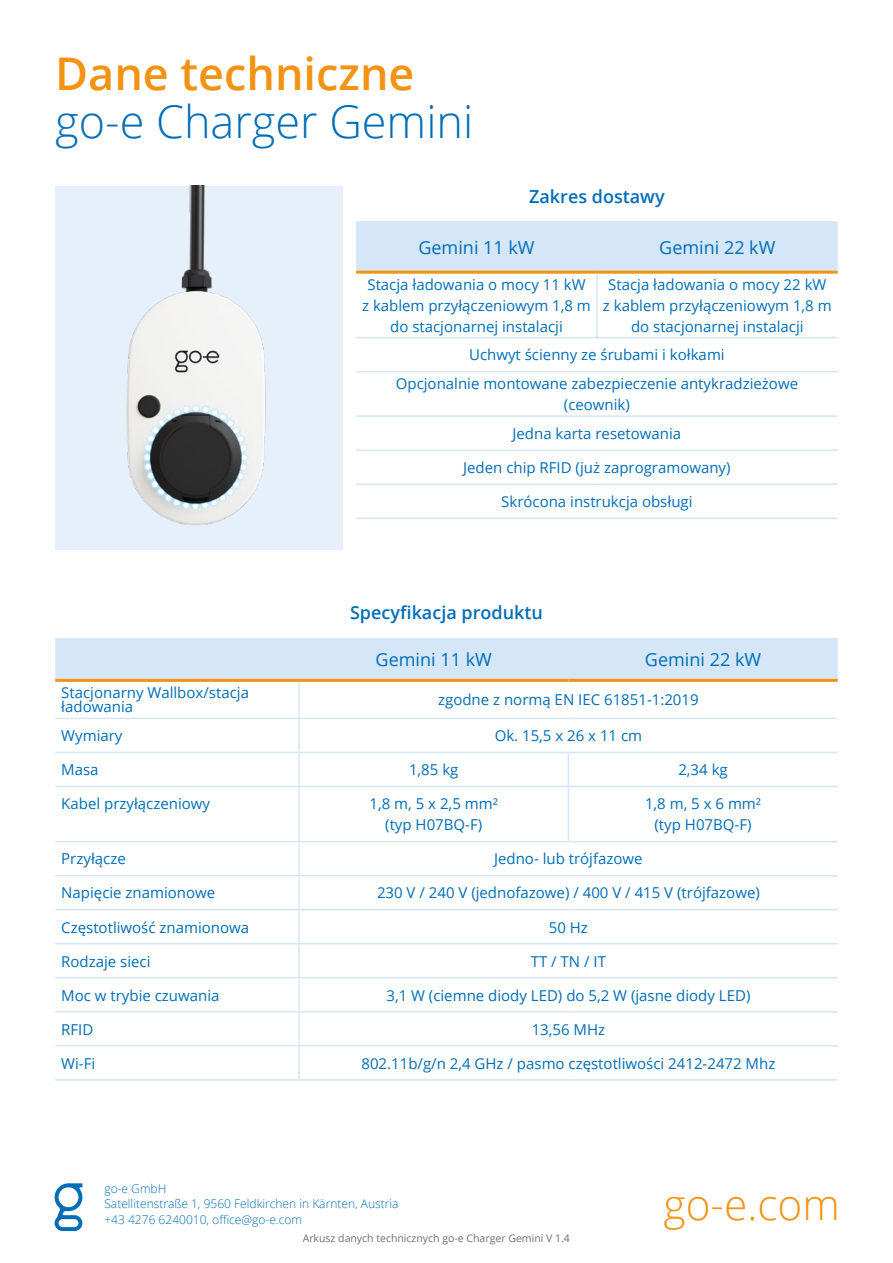
<style>
.page{position:relative;width:893px;height:1263px;background:#fff}
.page>*{position:absolute;margin:0;border:0;box-sizing:border-box;transform-origin:0 0}
.t1{font:300 45px "Open Sans";color:#006eb7}
.t2{font:600 45px "Open Sans";color:#f39313}
.t3{font:300 42.3px "Open Sans";color:#f39313}
.t4{font:18px "Open Sans";color:#006eb7}
.t5{font:600 18px "Open Sans";color:#006eb7}
.t6{font:15px/21px "Open Sans";color:#006eb7;text-align:center}
.t7{font:300 12px/15.6px "Open Sans";color:#006eb7}
.t8{font:10.5px "Open Sans";color:#706f6f}
</style>
<div class="page">
<svg style="left:55px;top:1183px;width:28px;height:48px"></svg>
<img style="left:55px;top:186px;width:333px;height:364px">
<div style="left:55px;top:638px;width:783px;height:41px;background:#d4e6f7"></div>
<hr style="left:55px;top:718px;width:244px;height:1px;background:#d4e6f7">
<hr style="left:299px;top:718px;width:269px;height:1px;background:#d4e6f7">
<hr style="left:568px;top:718px;width:270px;height:1px;background:#d4e6f7">
<hr style="left:55px;top:752px;width:244px;height:1px;background:#d4e6f7">
<hr style="left:299px;top:752px;width:269px;height:1px;background:#d4e6f7">
<hr style="left:568px;top:752px;width:270px;height:1px;background:#d4e6f7">
<hr style="left:55px;top:786px;width:244px;height:1px;background:#d4e6f7">
<hr style="left:299px;top:786px;width:269px;height:1px;background:#d4e6f7">
<hr style="left:568px;top:786px;width:270px;height:1px;background:#d4e6f7">
<hr style="left:55px;top:841px;width:244px;height:1px;background:#d4e6f7">
<hr style="left:299px;top:841px;width:269px;height:1px;background:#d4e6f7">
<hr style="left:568px;top:841px;width:270px;height:1px;background:#d4e6f7">
<hr style="left:55px;top:875px;width:244px;height:1px;background:#d4e6f7">
<hr style="left:299px;top:875px;width:269px;height:1px;background:#d4e6f7">
<hr style="left:568px;top:875px;width:270px;height:1px;background:#d4e6f7">
<hr style="left:55px;top:909px;width:244px;height:1px;background:#d4e6f7">
<hr style="left:299px;top:909px;width:269px;height:1px;background:#d4e6f7">
<hr style="left:568px;top:909px;width:270px;height:1px;background:#d4e6f7">
<hr style="left:55px;top:943px;width:244px;height:1px;background:#d4e6f7">
<hr style="left:299px;top:943px;width:269px;height:1px;background:#d4e6f7">
<hr style="left:568px;top:943px;width:270px;height:1px;background:#d4e6f7">
<hr style="left:55px;top:977px;width:244px;height:1px;background:#d4e6f7">
<hr style="left:299px;top:977px;width:269px;height:1px;background:#d4e6f7">
<hr style="left:568px;top:977px;width:270px;height:1px;background:#d4e6f7">
<hr style="left:55px;top:1011px;width:244px;height:1px;background:#d4e6f7">
<hr style="left:299px;top:1011px;width:269px;height:1px;background:#d4e6f7">
<hr style="left:568px;top:1011px;width:270px;height:1px;background:#d4e6f7">
<hr style="left:55px;top:1045px;width:244px;height:1px;background:#d4e6f7">
<hr style="left:299px;top:1045px;width:269px;height:1px;background:#d4e6f7">
<hr style="left:568px;top:1045px;width:270px;height:1px;background:#d4e6f7">
<hr style="left:55px;top:679px;width:244px;height:3px;background:#f39313">
<hr style="left:299px;top:679px;width:269px;height:3px;background:#f39313">
<hr style="left:568px;top:679px;width:270px;height:3px;background:#f39313">
<hr style="left:298px;top:682px;width:2px;height:36px;background:#d4e6f7">
<hr style="left:298px;top:719px;width:2px;height:33px;background:#d4e6f7">
<hr style="left:298px;top:753px;width:2px;height:33px;background:#d4e6f7">
<hr style="left:568px;top:753px;width:1px;height:33px;background:#d4e6f7">
<hr style="left:298px;top:787px;width:2px;height:54px;background:#d4e6f7">
<hr style="left:568px;top:787px;width:1px;height:54px;background:#d4e6f7">
<hr style="left:298px;top:842px;width:2px;height:33px;background:#d4e6f7">
<hr style="left:298px;top:876px;width:2px;height:33px;background:#d4e6f7">
<hr style="left:298px;top:910px;width:2px;height:33px;background:#d4e6f7">
<hr style="left:298px;top:944px;width:2px;height:33px;background:#d4e6f7">
<hr style="left:298px;top:978px;width:2px;height:33px;background:#d4e6f7">
<hr style="left:298px;top:1012px;width:2px;height:33px;background:#d4e6f7">
<hr style="left:298px;top:1046px;width:2px;height:33px;background:#d4e6f7">
<hr style="left:55px;top:1079px;width:244px;height:1px;background:#d4e6f7">
<hr style="left:299px;top:1079px;width:269px;height:1px;background:#d4e6f7">
<hr style="left:568px;top:1079px;width:270px;height:1px;background:#d4e6f7">
<div style="left:356px;top:221px;width:482px;height:50px;background:#d4e6f7"></div>
<hr style="left:356px;top:271px;width:241px;height:3px;background:#f39313">
<hr style="left:597px;top:271px;width:241px;height:3px;background:#f39313">
<hr style="left:356px;top:371px;width:241px;height:1px;background:#d4e6f7">
<hr style="left:597px;top:371px;width:241px;height:1px;background:#d4e6f7">
<hr style="left:356px;top:415px;width:241px;height:2px;background:#d4e6f7">
<hr style="left:597px;top:415px;width:241px;height:2px;background:#d4e6f7">
<hr style="left:356px;top:449px;width:241px;height:2px;background:#d4e6f7">
<hr style="left:597px;top:449px;width:241px;height:2px;background:#d4e6f7">
<hr style="left:356px;top:483px;width:241px;height:2px;background:#d4e6f7">
<hr style="left:597px;top:483px;width:241px;height:2px;background:#d4e6f7">
<hr style="left:356px;top:517px;width:241px;height:2px;background:#d4e6f7">
<hr style="left:597px;top:517px;width:241px;height:2px;background:#d4e6f7">
<hr style="left:596px;top:274px;width:2px;height:63px;background:#d4e6f7">
<hr style="left:356px;top:337px;width:241px;height:1px;background:#d4e6f7">
<hr style="left:597px;top:337px;width:241px;height:1px;background:#d4e6f7">
<h1 class="t2" style="left:55px;top:43px;width:361px">Dane techniczne</h1>
<h1 class="t1" style="left:55px;top:91px;width:419px">go-e Charger Gemini</h1>
<p class="t5" style="left:529px;top:184px;width:137px">Zakres dostawy</p>
<p class="t4" style="left:418px;top:235px;width:118px">Gemini 11 kW</p>
<p class="t4" style="left:659px;top:235px;width:118px">Gemini 22 kW</p>
<p class="t6" style="left:362px;top:273px;width:230px">Stacja ładowania o mocy 11 kW z kablem przyłączeniowym 1,8 m do stacjonarnej instalacji</p>
<p class="t6" style="left:603px;top:273px;width:230px">Stacja ładowania o mocy 22 kW z kablem przyłączeniowym 1,8 m do stacjonarnej instalacji</p>
<p class="t6" style="left:396px;top:340px;width:404px;line-height:28.8px">Uchwyt ścienny ze śrubami i kołkami<br>Opcjonalnie montowane zabezpieczenie antykradzieżowe</p>
<p class="t6" style="left:512px;top:390px;width:170px;line-height:28.8px">(ceownik)<br>Jedna karta resetowania</p>
<p class="t6" style="left:463px;top:457px;width:269px">Jeden chip RFID (już zaprogramowany)</p>
<p class="t6" style="left:501px;top:491px;width:193px">Skrócona instrukcja obsługi</p>
<p class="t5" style="left:350px;top:600px;width:194px">Specyfikacja produktu</p>
<p class="t4" style="left:376px;top:647px;width:118px">Gemini 11 kW</p>
<p class="t4" style="left:645px;top:647px;width:118px">Gemini 22 kW</p>
<p class="t6" style="left:61px;top:685px;width:189px;line-height:14.5px;text-align:left">Stacjonarny Wallbox/stacja ładowania</p>
<p class="t6" style="left:438px;top:689px;width:262px">zgodne z normą EN IEC 61851-1:2019</p>
<p class="t6" style="left:61px;top:725px;width:63px">Wymiary</p>
<p class="t6" style="left:495px;top:725px;width:149px">Ok. 15,5 x 26 x 11 cm</p>
<p class="t6" style="left:61px;top:759px;width:39px">Masa</p>
<p class="t6" style="left:409px;top:759px;width:51px">1,85 kg</p>
<p class="t6" style="left:678px;top:759px;width:51px">2,34 kg</p>
<p class="t6" style="left:61px;top:792px;width:150px">Kabel przyłączeniowy</p>
<p class="t6" style="left:370px;top:793px;width:130px">1,8 m, 5 x 2,5 mm² (typ H07BQ-F)</p>
<p class="t6" style="left:645px;top:793px;width:118px">1,8 m, 5 x 6 mm² (typ H07BQ-F)</p>
<p class="t6" style="left:61px;top:848px;width:66px">Przyłącze</p>
<p class="t6" style="left:494px;top:848px;width:150px">Jedno- lub trójfazowe</p>
<p class="t6" style="left:61px;top:882px;width:156px">Napięcie znamionowe</p>
<p class="t6" style="left:377px;top:882px;width:384px">230 V / 240 V (jednofazowe) / 400 V / 415 V (trójfazowe)</p>
<p class="t6" style="left:61px;top:916px;width:189px">Częstotliwość znamionowa</p>
<p class="t6" style="left:549px;top:916px;width:41px">50 Hz</p>
<p class="t6" style="left:61px;top:950px;width:91px">Rodzaje sieci</p>
<p class="t6" style="left:531px;top:950px;width:77px">TT / TN / IT</p>
<p class="t6" style="left:61px;top:984px;width:160px">Moc w trybie czuwania</p>
<p class="t6" style="left:386px;top:984px;width:366px">3,1 W (ciemne diody LED) do 5,2 W (jasne diody LED)</p>
<p class="t6" style="left:61px;top:1018px;width:34px">RFID</p>
<p class="t6" style="left:532px;top:1018px;width:75px">13,56 MHz</p>
<p class="t6" style="left:61px;top:1052px;width:36px">Wi-Fi</p>
<p class="t6" style="left:361px;top:1052px;width:415px">802.11b/g/n 2,4 GHz / pasmo częstotliwości 2412-2472 Mhz</p>
<p class="t7" style="left:104px;top:1180px;width:295px">go-e GmbH<br>Satellitenstraße 1, 9560 Feldkirchen in Kärnten, Austria +43 4276 6240010, office@go-e.com</p>
<p class="t8" style="left:303px;top:1231px;width:269px">Arkusz danych technicznych go-e Charger Gemini V 1.4</p>
<h2 class="t3" style="left:663px;top:1176px;width:178px">go-e.com</h2>
</div>
